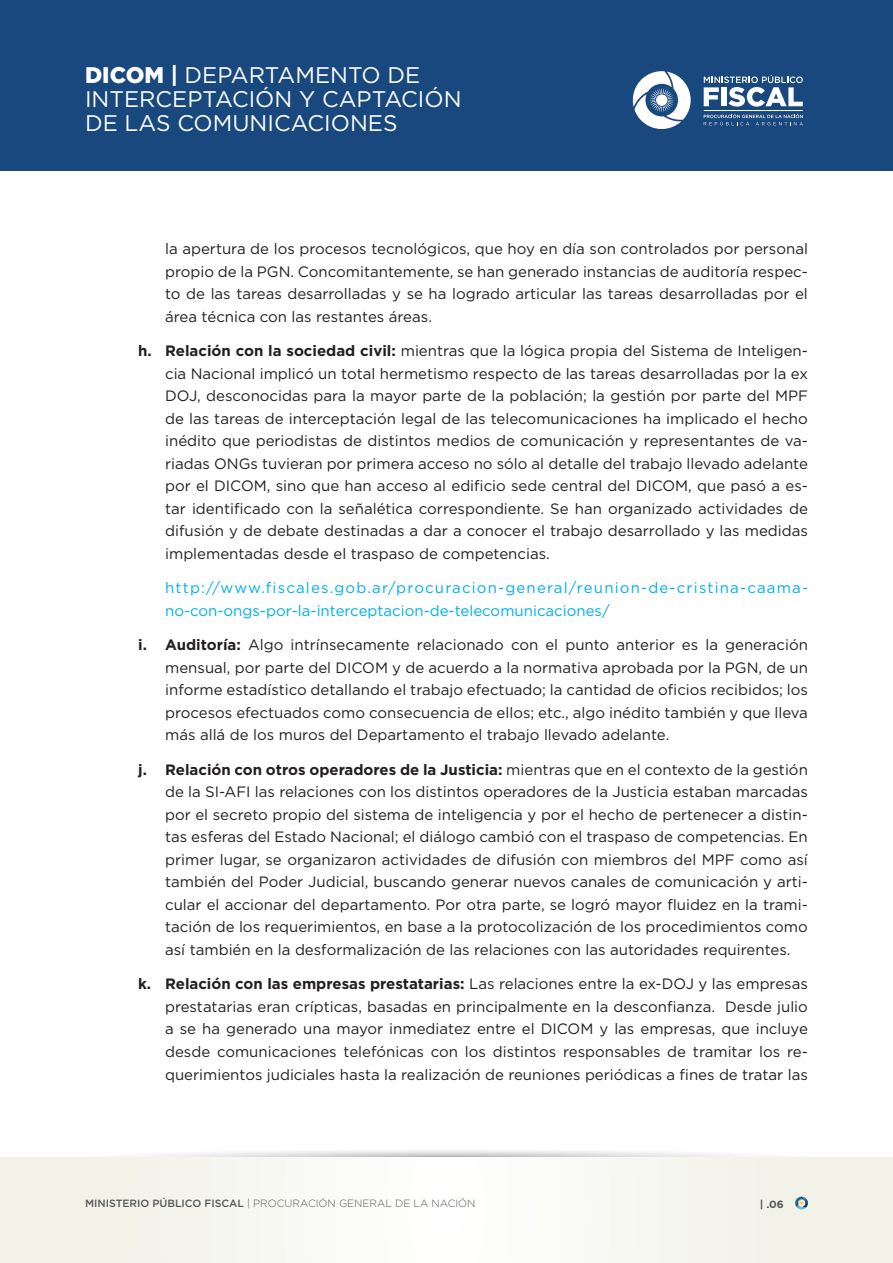
<style>
.page{position:relative;width:893px;height:1263px;background:#fff}
.page>*{position:absolute;margin:0;border:0;box-sizing:border-box;transform-origin:0 0}
.t1{font:22.65px/24.2px "Gotham";color:#fff}
.t2{font:15px/22.5px "Gotham";color:#231f20;text-align:justify}
.t3{font:15px/22.5px "Gotham";letter-spacing:.07em;color:#00aeef}
.t4{font:300 10.5px "Gotham";color:#545758}
.t5{font:700 10.5px "Gotham";color:#555859}
.s1{font-weight:900}
.s2{font-weight:700}
.s3{font-weight:500}
</style>
<div class="page">
<div style="left:0;top:0;width:893px;height:170px;background:#18487d"></div>
<svg style="left:633px;top:71px;width:58px;height:58px"></svg>
<div style="left:656px;top:94px;width:11px;height:12px;background:#fff;border-radius:50%"></div>
<hr style="left:704px;top:110px;width:99px;height:1px;background:#fff">
<svg style="left:704px;top:114px;width:99px;height:11px"></svg>
<svg style="left:704px;top:75px;width:99px;height:32px"></svg>
<svg style="left:87px;top:1151px;width:719px;height:7px"></svg>
<div style="left:0;top:1158px;width:893px;height:105px;background:linear-gradient(to right,#f7f7f1,#f7f7f1)"></div>
<svg style="left:795px;top:1197px;width:13px;height:12px"></svg>
<h1 class="t1" style="left:85px;top:62px;width:378px"><span class="s1">DICOM</span> <span class="s2">|</span> DEPARTAMENTO DE<br>INTERCEPTACIÓN Y CAPTACIÓN<br>DE LAS COMUNICACIONES</h1>
<p class="t2" style="left:165px;top:237px;width:644px">la apertura de los procesos tecnológicos, que hoy en día son controlados por personal propio de la PGN. Concomitantemente, se han generado instancias de auditoría respec&shy;to de las tareas desarrolladas y se ha logrado articular las tareas desarrolladas por el área técnica con las restantes áreas.</p>
<p class="t2" style="left:165px;top:339px;width:644px;text-indent:-27px"><span class="s2">h. Relación con la sociedad civil:</span> mientras que la lógica propia del Sistema de Inteligen&shy;cia Nacional implicó un total hermetismo respecto de las tareas desarrolladas por la ex DOJ, desconocidas para la mayor parte de la población; la gestión por parte del MPF de las tareas de interceptación legal de las telecomunicaciones ha implicado el hecho inédito que periodistas de distintos medios de comunicación y representantes de va&shy;riadas ONGs tuvieran por primera acceso no sólo al detalle del trabajo llevado adelante por el DICOM, sino que han acceso al edificio sede central del DICOM, que pasó a es&shy;tar identificado con la señalética correspondiente. Se han organizado actividades de difusión y de debate destinadas a dar a conocer el trabajo desarrollado y las medidas implementadas desde el traspaso de competencias.</p>
<p class="t3" style="left:165px;top:576px;width:645px">http://www.fiscales.gob.ar/procuracion-general/reunion-de-cristina-caama&shy;no-con-ongs-por-la-interceptacion-de-telecomunicaciones/</p>
<p class="t2" style="left:165px;top:633px;width:644px;text-indent:-27px"><span class="s2">i. Auditoría:</span> Algo intrínsecamente relacionado con el punto anterior es la generación mensual, por parte del DICOM y de acuerdo a la normativa aprobada por la PGN, de un informe estadístico detallando el trabajo efectuado; la cantidad de oficios recibidos; los procesos efectuados como consecuencia de ellos; etc., algo inédito también y que lleva más allá de los muros del Departamento el trabajo llevado adelante.</p>
<p class="t2" style="left:165px;top:758px;width:644px;text-indent:-27px"><span class="s2">j. Relación con otros operadores de la Justicia:</span> mientras que en el contexto de la gestión de la SI-AFI las relaciones con los distintos operadores de la Justicia estaban marcadas por el secreto propio del sistema de inteligencia y por el hecho de pertenecer a distin&shy;tas esferas del Estado Nacional; el diálogo cambió con el traspaso de competencias. En primer lugar, se organizaron actividades de difusión con miembros del MPF como así también del Poder Judicial, buscando generar nuevos canales de comunicación y arti&shy;cular el accionar del departamento. Por otra parte, se logró mayor fluidez en la trami&shy;tación de los requerimientos, en base a la protocolización de los procedimientos como así también en la desformalización de las relaciones con las autoridades requirentes.</p>
<p class="t2" style="left:165px;top:972px;width:644px;text-indent:-27px"><span class="s2">k. Relación con las empresas prestatarias:</span> Las relaciones entre la ex-DOJ y las empresas prestatarias eran crípticas, basadas en principalmente en la desconfianza. Desde julio a se ha generado una mayor inmediatez entre el DICOM y las empresas, que incluye desde comunicaciones telefónicas con los distintos responsables de tramitar los re&shy;querimientos judiciales hasta la realización de reuniones periódicas a fines de tratar las</p>
<p class="t4" style="left:85px;top:1197px;width:392px"><span class="s3">MINISTERIO PÚBLICO FISCAL</span> | PROCURACIÓN GENERAL DE LA NACIÓN</p>
<p class="t5" style="left:760px;top:1197px;width:26px">| .06</p>
</div>
